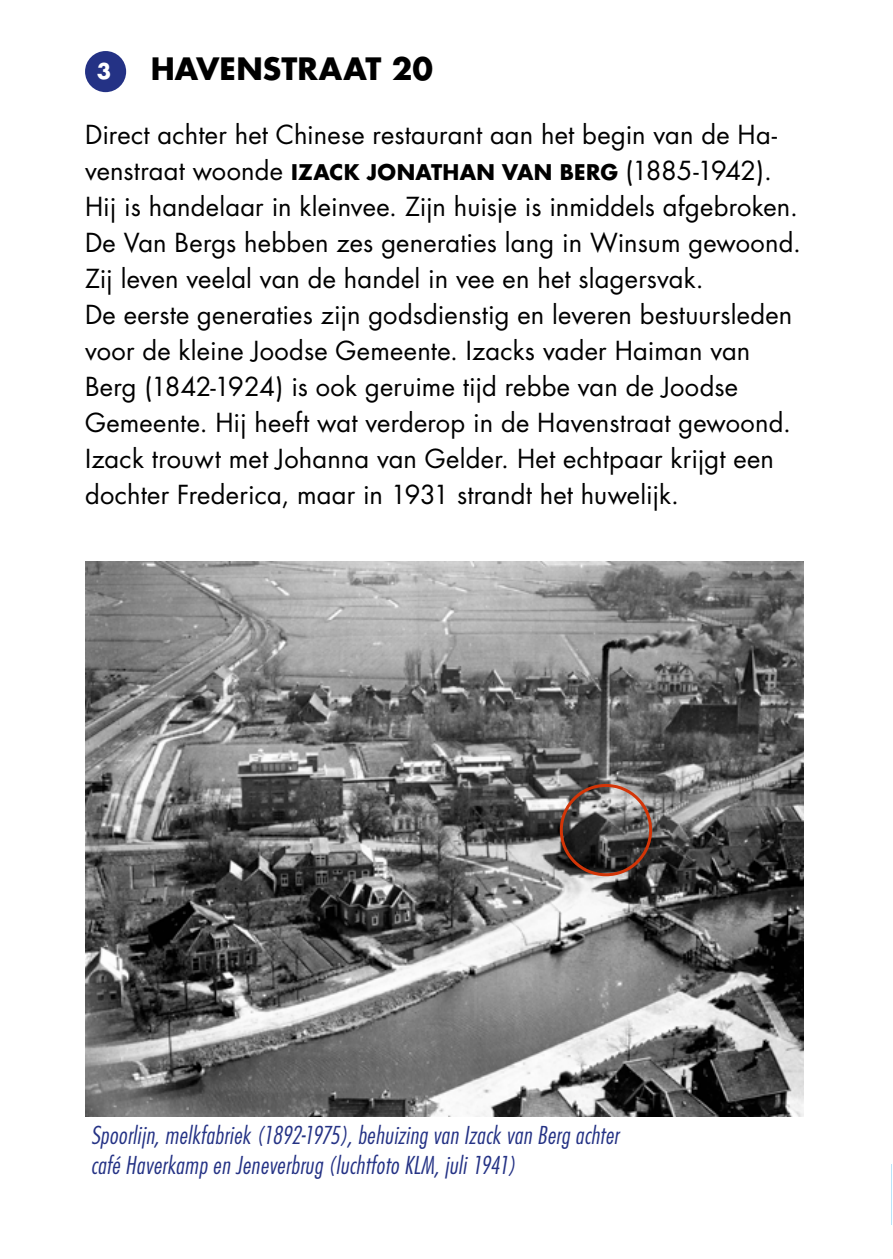
<style>
.page{position:relative;width:893px;height:1259px;background:#fff}
.page>*{position:absolute;margin:0;border:0;box-sizing:border-box;transform-origin:0 0}
.t1{font:700 30px "Futura";letter-spacing:.005em;color:#000}
.t2{font:25.5px/36px "Futura";letter-spacing:.01em;color:#000}
.t3{font:italic 300 condensed 24px/30px "Futura";letter-spacing:.02em;color:#243285}
.t4{font:700 21px "Futura";color:#fff}
.s1{font-weight:700;font-size:21px}
</style>
<div class="page">
<img style="left:85px;top:561px;width:718px;height:555px">
<div style="left:85px;top:51px;width:41px;height:41px;background:#243285;border-radius:50%"></div>
<div style="left:560px;top:784px;width:92px;height:92px;border:3px solid #d33507;border-radius:50%"></div>
<p class="t4" style="left:97px;top:57px;width:16px">3</p>
<p class="t1" style="left:151px;top:49px;width:284px">HAVENSTRAAT 20</p>
<p class="t2" style="left:85px;top:117px;width:717px">Direct achter het Chinese restaurant aan het begin van de Ha&shy;venstraat woonde <span class="s1">IZACK JONATHAN VAN BERG</span> (1885-1942).<br>Hij is handelaar in kleinvee. Zijn huisje is inmiddels afgebroken.<br>De Van Bergs hebben zes generaties lang in Winsum gewoond.<br>Zij leven veelal van de handel in vee en het slagersvak.<br>De eerste generaties zijn godsdienstig en leveren bestuursleden voor de kleine Joodse Gemeente. Izacks vader Haiman van Berg (1842-1924) is ook geruime tijd rebbe van de Joodse Gemeente. Hij heeft wat verderop in de Havenstraat gewoond.<br>Izack trouwt met Johanna van Gelder. Het echtpaar krijgt een dochter Frederica, maar in 1931 strandt het huwelijk.</p>
<p class="t3" style="left:91px;top:1120px;width:530px">Spoorlijn, melkfabriek (1892-1975), behuizing van Izack van Berg achter café Haverkamp en Jeneverbrug (luchtfoto KLM, juli 1941)</p>
</div>
